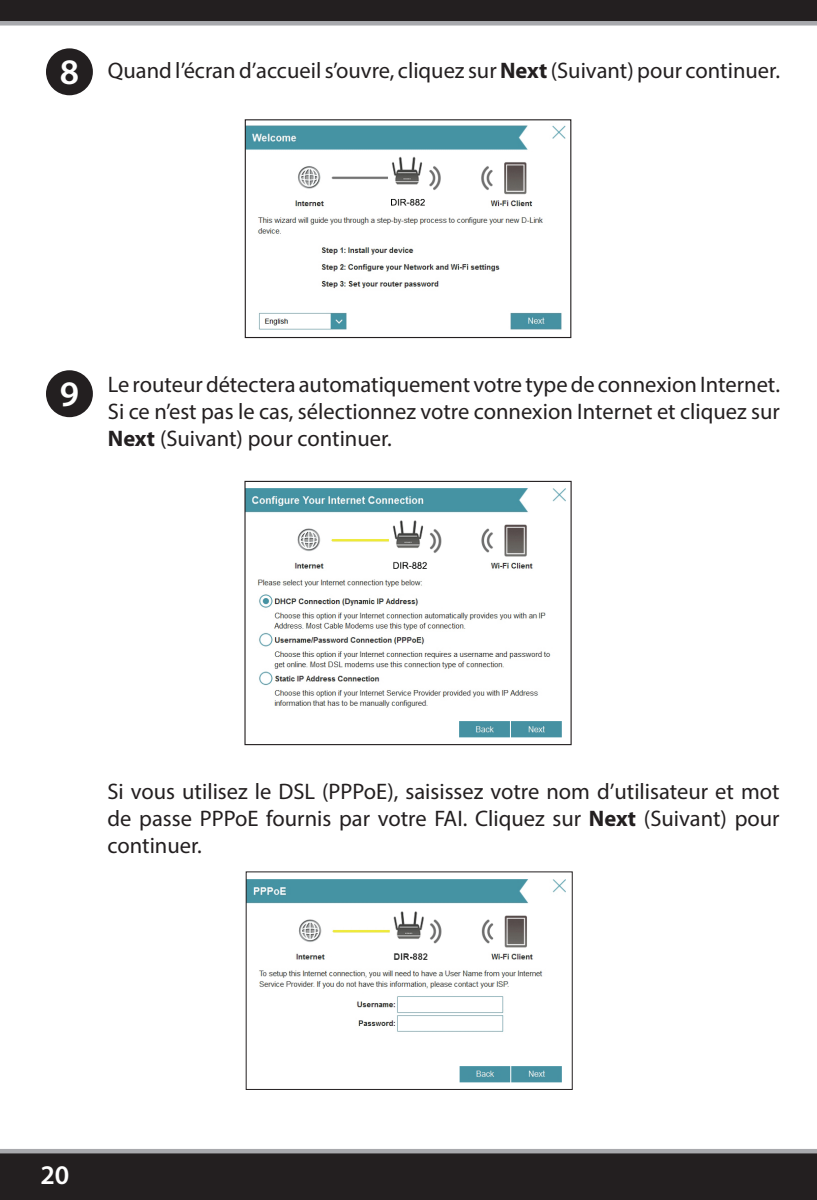
<style>
.page{position:relative;width:817px;height:1200px;background:#fff}
.page>*{position:absolute;margin:0;border:0;box-sizing:border-box;transform-origin:0 0}
.t1{font:600 36px "Myriad Pro";color:#fff}
.t2{font:600 27px "Myriad Pro";color:#fff}
.t3{font:22.5px/27px "Myriad Pro";color:#231f20;text-align:justify}
.s1{font-weight:600;font-size:36px;color:#fff}
.s2{font-weight:700}
</style>
<div class="page">
<svg style="left:0;top:1149px;width:816px;height:50px;background:#2e2b2c"></svg>
<svg style="left:0;top:0;width:816px;height:26px;background:#3e3a3c"></svg>
<div style="left:47px;top:371px;width:45px;height:45px;background:#231f20;border-radius:50%"></div>
<div style="left:46px;top:370px;width:47px;height:47px;border:2px solid #231f20;border-radius:50%"></div>
<div style="left:47px;top:49px;width:45px;height:45px;background:#231f20;border-radius:50%"></div>
<div style="left:46px;top:48px;width:47px;height:47px;border:2px solid #231f20;border-radius:50%"></div>
<img style="left:247px;top:125px;width:319px;height:205px">
<div style="left:245px;top:119px;width:326px;height:219px;border:1px solid #231f20"></div>
<img style="left:246px;top:488px;width:320px;height:250px">
<div style="left:244px;top:480px;width:327px;height:265px;border:1px solid #231f20"></div>
<img style="left:248px;top:879px;width:318px;height:204px">
<p class="t3" style="left:60px;top:57px;width:721px"><span class="s1">8</span> Quand l’écran d’accueil s’ouvre, cliquez sur <span class="s2">Next</span> (Suivant) pour continuer.</p>
<h1 class="t1" style="left:60px;top:370px;width:21px">9</h1>
<p class="t3" style="left:108px;top:371px;width:673px">Le routeur détectera automatiquement votre type de connexion Internet.<br>Si ce n’est pas le cas, sélectionnez votre connexion Internet et cliquez sur <span class="s2">Next</span> (Suivant) pour continuer.</p>
<p class="t3" style="left:107px;top:777px;width:673px">Si vous utilisez le DSL (PPPoE), saisissez votre nom d’utilisateur et mot de passe PPPoE fournis par votre FAI. Cliquez sur <span class="s2">Next</span> (Suivant) pour continuer.</p>
<p class="t2" style="left:40px;top:1157px;width:30px">20</p>
</div>
